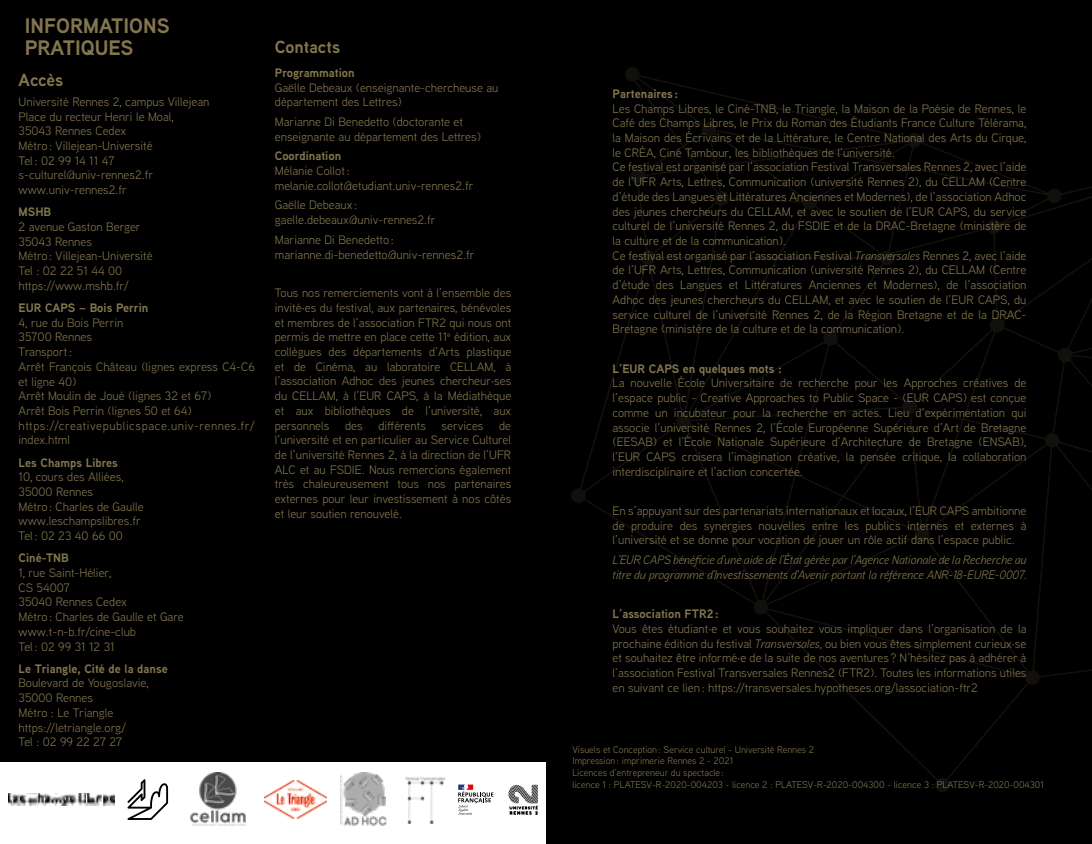
<style>
.page{position:relative;width:1092px;height:844px;background:#fff}
.page>*{position:absolute;margin:0;border:0;box-sizing:border-box;transform-origin:0 0}
.t1{font:700 21px/21.7px "Aaux Next";color:#83754e}
.t2{font:700 17.5px "Aaux Next";color:#83754e}
.t3{font:12.25px/14.7px "Aaux Next";color:#83754e}
.t4{font:italic 12.25px/14.7px "Aaux Next";color:#83754e}
.t5{font:700 12.25px "Aaux Next";color:#83754e}
.t6{font:9.62px/11.5px "Aaux Next";color:#83754e}
.s1{font-style:italic}
</style>
<div class="page">
<div style="left:546px;top:0;width:545px;height:843px;background:#000"></div>
<div style="left:0;top:0;width:546px;height:843px;background:#000"></div>
<div style="left:0;top:762px;width:546px;height:81px;background:#fff"></div>
<img style="left:264px;top:780px;width:63px;height:38px">
<svg style="left:571px;top:67px;width:520px;height:725px"></svg>
<svg style="left:458px;top:784px;width:35px;height:30px"></svg>
<svg style="left:508px;top:784px;width:30px;height:30px"></svg>
<img style="left:405px;top:776px;width:41px;height:47px">
<svg style="left:127px;top:779px;width:41px;height:40px"></svg>
<img style="left:9px;top:793px;width:105px;height:12px">
<img style="left:190px;top:772px;width:56px;height:54px">
<img style="left:340px;top:772px;width:47px;height:54px">
<h1 class="t1" style="left:25px;top:15px;width:146px">INFORMATIONS<br>PRATIQUES</h1>
<h2 class="t2" style="left:19px;top:68px;width:46px">Accès</h2>
<p class="t3" style="left:19px;top:94px;width:192px">Université Rennes 2, campus Villejean<br>Place du recteur Henri le Moal,<br>35043 Rennes Cedex<br>Métro : Villejean-Université<br>Tel : 02 99 14 11 47 s-culturel@univ-rennes2.fr www.univ-rennes2.fr</p>
<p class="t5" style="left:19px;top:203px;width:34px">MSHB</p>
<p class="t3" style="left:19px;top:219px;width:135px">2 avenue Gaston Berger<br>35043 Rennes<br>Métro : Villejean-Université<br>Tel : 02 22 51 44 00 https://www.mshb.fr/</p>
<p class="t5" style="left:19px;top:299px;width:131px">EUR CAPS – Bois Perrin</p>
<p class="t3" style="left:19px;top:314px;width:238px">4, rue du Bois Perrin<br>35700 Rennes<br>Transport :<br>Arrêt François Château (lignes express C4-C6 et ligne 40)<br>Arrêt Moulin de Joué (lignes 32 et 67)<br>Arrêt Bois Perrin (lignes 50 et 64) https://creativepublicspace.univ-rennes.fr/ index.html</p>
<p class="t5" style="left:19px;top:453px;width:101px">Les Champs Libres</p>
<p class="t3" style="left:19px;top:469px;width:127px">10, cours des Alliées,<br>35000 Rennes<br>Métro : Charles de Gaulle www.leschampslibres.fr<br>Tel : 02 23 40 66 00</p>
<p class="t5" style="left:19px;top:549px;width:52px">Ciné-TNB</p>
<p class="t3" style="left:19px;top:565px;width:167px">1, rue Saint-Hélier,<br>CS 54007<br>35040 Rennes Cedex<br>Métro : Charles de Gaulle et Gare www.t-n-b.fr/cine-club<br>Tel : 02 99 31 12 31</p>
<p class="t5" style="left:19px;top:659px;width:151px">Le Triangle, Cité de la danse</p>
<p class="t3" style="left:19px;top:675px;width:132px">Boulevard de Yougoslavie,<br>35000 Rennes<br>Métro : Le Triangle https://letriangle.org/<br>Tel : 02 99 22 27 27</p>
<h2 class="t2" style="left:275px;top:34px;width:67px">Contacts</h2>
<p class="t5" style="left:275px;top:64px;width:81px">Programmation</p>
<p class="t3" style="left:275px;top:79px;width:225px">Gaëlle Debeaux (enseignante-chercheuse au département des Lettres)</p>
<p class="t3" style="left:275px;top:114px;width:207px">Marianne Di Benedetto (doctorante et enseignante au département des Lettres)</p>
<p class="t5" style="left:275px;top:147px;width:68px">Coordination</p>
<p class="t3" style="left:275px;top:163px;width:200px">Mélanie Collot : melanie.collot@etudiant.univ-rennes2.fr</p>
<p class="t3" style="left:275px;top:197px;width:162px">Gaëlle Debeaux : gaelle.debeaux@univ‑rennes2.fr</p>
<p class="t3" style="left:275px;top:232px;width:201px">Marianne Di Benedetto : marianne.di‑benedetto@univ-rennes2.fr</p>
<p class="t3" style="left:275px;top:285px;width:238px;text-align:justify">Tous nos remerciements vont à l’ensemble des invité·es du festival, aux partenaires, bénévoles et membres de l’association FTR2 qui nous ont permis de mettre en place cette 11<sup>e</sup> édition, aux collègues des départements d’Arts plastique et de Cinéma, au laboratoire CELLAM, à l’association Adhoc des jeunes chercheur·ses du CELLAM, à l’EUR CAPS, à la Médiathèque et aux bibliothèques de l’université, aux personnels</p>
<p class="t3" style="left:345px;top:417px;width:19px">des</p>
<p class="t3" style="left:378px;top:417px;width:49px">différents</p>
<p class="t3" style="left:441px;top:417px;width:43px">services</p>
<p class="t3" style="left:275px;top:417px;width:238px;text-align:justify;text-indent:224px">de l’université et en particulier au Service Culturel de l’université Rennes 2, à la direction de l’UFR ALC et au FSDIE. Nous remercions également très chaleureusement tous nos partenaires externes pour leur investissement à nos côtés et leur soutien renouvelé.</p>
<p class="t5" style="left:612px;top:85px;width:67px">Partenaires :</p>
<p class="t3" style="left:612px;top:101px;width:415px">Les Champs Libres, le Ciné-TNB, le Triangle, la Maison de la Poésie de Rennes, le Café des Champs Libres, le Prix du Roman des Étudiants France Culture Télérama, la Maison des Écrivains et de la Littérature, le Centre National des Arts du Cirque, le CRÉA, Ciné Tambour, les bibliothèques de l’université.<br>Ce festival est organisé par l’association Festival Transversales Rennes 2, avec l’aide de l’UFR Arts, Lettres, Communication (université Rennes 2), du CELLAM (Centre d’étude des Langues et Littératures Anciennes et Modernes), de l’association Adhoc des jeunes chercheurs du CELLAM, et avec le soutien de l’EUR CAPS, du service culturel de l’université Rennes 2, du FSDIE et de la DRAC-Bretagne (ministère de la culture et de la communication).<br>Ce festival est organisé par l’association Festival <span class="s1">Transversales</span> Rennes 2, avec l’aide de l’UFR Arts, Lettres, Communication (université Rennes 2), du CELLAM (Centre d’étude des Langues et Littératures Anciennes et Modernes), de l’association Adhoc des jeunes chercheurs du CELLAM, et avec le soutien de l’EUR CAPS, du service culturel de l’université Rennes 2, de la Région Bretagne et de la DRAC-Bretagne (ministère de la culture et de la communication).</p>
<p class="t5" style="left:612px;top:359px;width:171px">L’EUR CAPS en quelques mots :</p>
<p class="t3" style="left:612px;top:375px;width:415px;text-align:justify">La nouvelle École Universitaire de recherche pour les Approches créatives de l’espace public - Creative Approaches to Public Space - (EUR CAPS) est conçue comme un incubateur pour la recherche en actes. Lieu d’expérimentation qui associe l’université Rennes 2, l’École Européenne Supérieure d’Art de Bretagne (EESAB) et l’École Nationale Supérieure d’Architecture de Bretagne (ENSAB), l’EUR CAPS croisera l’imagination créative, la pensée critique, la collaboration interdisciplinaire et l’action concertée.</p>
<p class="t3" style="left:612px;top:503px;width:415px">En s’appuyant sur des partenariats internationaux et locaux, l’EUR CAPS ambitionne de produire des synergies nouvelles entre les publics internes et externes à l’université et se donne pour vocation de jouer un rôle actif dans l’espace public.</p>
<p class="t4" style="left:612px;top:552px;width:415px">L’EUR CAPS bénéficie d’une aide de l’État gérée par l’Agence Nationale de la Recherche au titre du programme d’Investissements d’Avenir portant la référence ANR-18-EURE-0007.</p>
<p class="t5" style="left:612px;top:605px;width:108px">L’association FTR2 :</p>
<p class="t3" style="left:612px;top:620px;width:415px;text-align:justify">Vous êtes étudiant·e et vous souhaitez vous impliquer dans l’organisation de la prochaine édition du festival <span class="s1">Transversales</span>, ou bien vous êtes simplement curieux·se et souhaitez être informé·e de la suite de nos aventures ? N’hésitez pas à adhérer à l’association Festival Transversales Rennes2 (FTR2). Toutes les informations utiles en suivant ce lien : https://transversales.hypotheses.org/lassociation-ftr2</p>
<p class="t6" style="left:572px;top:743px;width:473px">Visuels et Conception : Service culturel - Université Rennes 2<br>Impression : imprimerie Rennes 2 - 2021<br>Licences d’entrepreneur du spectacle :<br>licence 1 : PLATESV-R-2020-004203 - licence 2 : PLATESV-R-2020-004300 - licence 3 : PLATESV-R-2020-004301</p>
</div>
